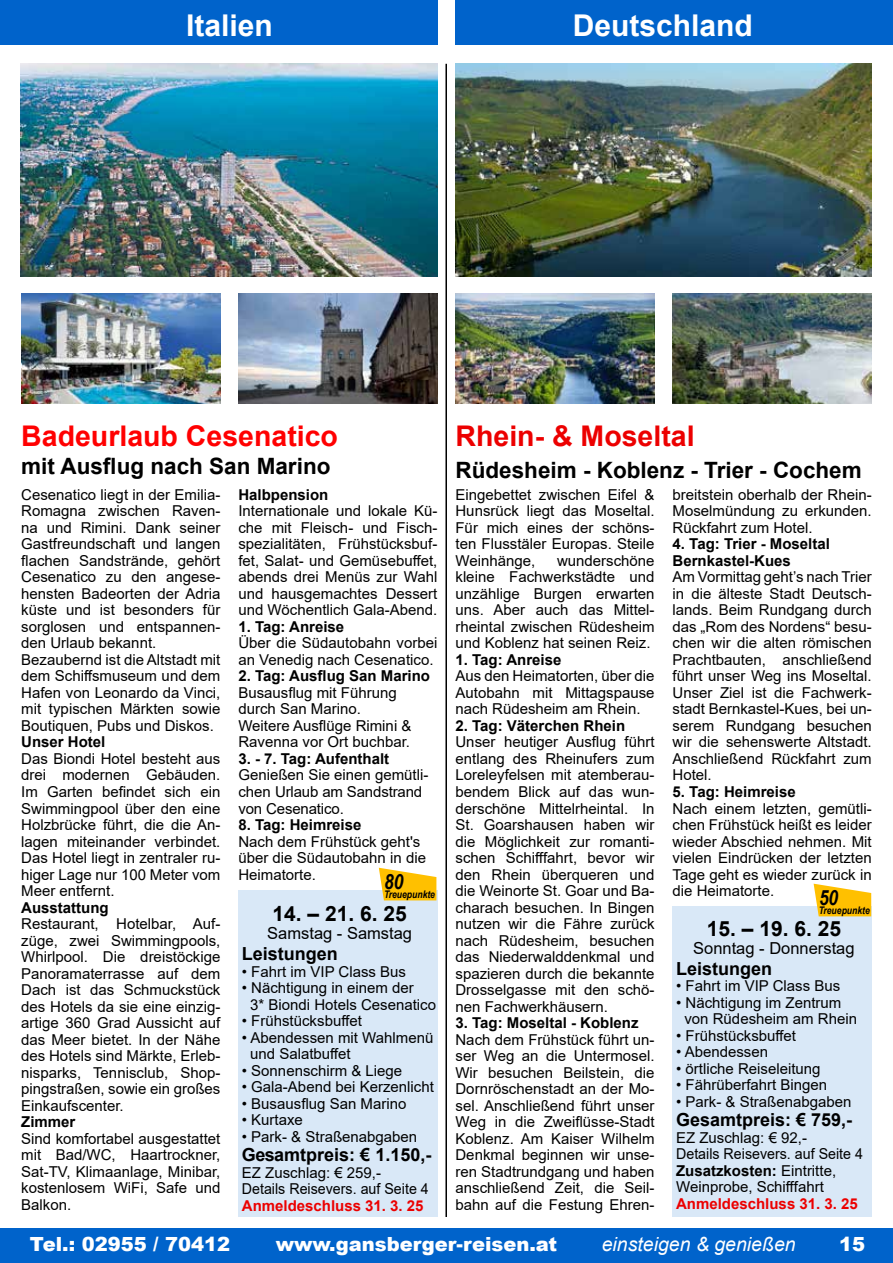
<style>
.page{position:relative;width:893px;height:1263px;background:#fff}
.page>*{position:absolute;margin:0;border:0;box-sizing:border-box;transform-origin:0 0}
.t1{font:700 30px "Arial";color:#fff}
.t2{font:700 28.5px "Arial";color:#ff0001}
.t3{font:700 28.5px "Arial";color:#ec0000}
.t4{font:700 22.5px "Arial";color:#000}
.t5{font:700 21px "Arial";color:#000}
.t6{font:900 19.5px "Arial";color:#fff}
.t7{font:italic 19.5px "Arial";color:#fff}
.t8{font:700 18px "Arial";color:#000}
.t9{font:16.5px "Arial";color:#000}
.t10{font:15px/16.5px "Arial";color:#000;text-align:justify}
.t11{font:700 15px/16.5px "Arial";color:#000}
.t12{font:700 15px "Arial";color:#ec0000}
.t13{font:italic 700 10.5px "Arial Narrow";color:#000}
.s1{font-weight:700}
.s2{font-weight:700;font-size:18px}
</style>
<div class="page">
<div style="left:0;top:1229px;width:893px;height:34px;background:#0063cb"></div>
<img style="left:21px;top:293px;width:199px;height:111px">
<div style="left:238px;top:890px;width:199px;height:326px;background:#d9e8f7"></div>
<img style="left:21px;top:64px;width:416px;height:212px">
<img style="left:238px;top:293px;width:199px;height:111px">
<div style="left:0;top:0;width:438px;height:45px;background:#0063cb"></div>
<svg style="left:379px;top:868px;width:57px;height:32px"></svg>
<div style="left:455px;top:0;width:438px;height:45px;background:#0063cb"></div>
<img style="left:455px;top:64px;width:416px;height:212px">
<div style="left:673px;top:906px;width:199px;height:310px;background:#d9e8f7"></div>
<img style="left:673px;top:294px;width:199px;height:110px">
<img style="left:455px;top:294px;width:200px;height:110px">
<svg style="left:814px;top:884px;width:57px;height:32px"></svg>
<hr style="left:445px;top:64px;width:2px;height:1153px;background:#000">
<h1 class="t1" style="left:186px;top:4px;width:88px">Italien</h1>
<h1 class="t1" style="left:573px;top:4px;width:182px">Deutschland</h1>
<h2 class="t2" style="left:21px;top:415px;width:318px">Badeurlaub Cesenatico</h2>
<h3 class="t4" style="left:21px;top:450px;width:311px">mit Ausflug nach San Marino</h3>
<p class="t10" style="left:21px;top:486px;width:201px;text-align:left">Cesenatico liegt in der Emilia-<br>Romagna zwischen Raven&shy;na und Rimini. Dank seiner<br>Gastfreundschaft und langen flachen Sandstrände, gehört<br>Cesenatico zu den angese&shy;hensten Badeorten der Adria küste und ist besonders für sorglosen und entspannen&shy;den Urlaub bekannt.<br>Bezaubernd ist die Altstadt mit dem Schiffsmuseum und dem<br>Hafen von Leonardo da Vinci, mit typischen Märkten sowie<br>Boutiquen, Pubs und Diskos.</p>
<p class="t11" style="left:21px;top:734px;width:86px">Unser Hotel</p>
<p class="t10" style="left:21px;top:750px;width:201px">Das Biondi Hotel besteht aus drei modernen Gebäuden.<br>Im Garten befindet sich ein Swimmingpool über den eine Holzbrücke führt, die die An&shy;lagen miteinander verbindet.<br>Das Hotel liegt in zentraler ru&shy;higer Lage nur 100 Meter vom Meer entfernt.</p>
<p class="t11" style="left:21px;top:899px;width:89px">Ausstattung</p>
<p class="t10" style="left:21px;top:915px;width:201px">Restaurant, Hotelbar, Auf&shy;züge, zwei Swimmingpools, Whirlpool. Die dreistöckige Panoramaterrasse auf dem Dach ist das Schmuckstück des Hotels da sie eine einzig&shy;artige 360 Grad Aussicht auf das Meer bietet. In der Nähe des Hotels sind Märkte, Erleb&shy;nisparks, Tennisclub, Shop&shy;pingstraßen, sowie ein großes Einkaufscenter.</p>
<p class="t11" style="left:21px;top:1114px;width:56px">Zimmer</p>
<p class="t10" style="left:21px;top:1130px;width:201px">Sind komfortabel ausgestattet mit Bad/WC, Haartrockner, Sat-TV, Klimaanlage, Minibar, kostenlosem WiFi, Safe und Balkon.</p>
<p class="t11" style="left:238px;top:487px;width:92px">Halbpension</p>
<p class="t10" style="left:238px;top:503px;width:201px">Internationale und lokale Kü&shy;che mit Fleisch- und Fisch&shy;spezialitäten, Frühstücksbuf&shy;fet, Salat- und Gemüsebuffet, abends drei Menüs zur Wahl und hausgemachtes Dessert und Wöchentlich Gala-Abend.</p>
<p class="t11" style="left:238px;top:619px;width:107px">1. Tag: Anreise</p>
<p class="t10" style="left:238px;top:635px;width:201px">Über die Südautobahn vorbei an Venedig nach Cesenatico.</p>
<p class="t11" style="left:238px;top:668px;width:193px">2. Tag: Ausflug San Marino</p>
<p class="t10" style="left:238px;top:684px;width:175px;text-align:left">Busausflug mit Führung durch San Marino.<br>Weitere Ausflüge Rimini &amp;<br>Ravenna vor Ort buchbar.</p>
<p class="t11" style="left:238px;top:751px;width:152px">3. - 7. Tag: Aufenthalt</p>
<p class="t10" style="left:238px;top:767px;width:192px;text-align:left">Genießen Sie einen gemütli&shy;chen Urlaub am Sandstrand von Cesenatico.</p>
<p class="t11" style="left:238px;top:817px;width:125px">8. Tag: Heimreise</p>
<p class="t10" style="left:238px;top:833px;width:189px;text-align:left">Nach dem Frühstück geht's über die Südautobahn in die<br>Heimatorte.</p>
<p class="t13" style="left:384px;top:886px;width:53px"><sup>80</sup>Treuepunkte</p>
<h3 class="t5" style="left:273px;top:899px;width:136px">14. – 21. 6. 25</h3>
<p class="t9" style="left:267px;top:922px;width:146px">Samstag - Samstag</p>
<p class="t8" style="left:242px;top:941px;width:98px">Leistungen</p>
<p class="t10" style="left:242px;top:963px;width:166px">• Fahrt im VIP Class Bus</p>
<p class="t10" style="left:250px;top:979px;width:187px;text-indent:-8px">• Nächtigung in einem der<br>3* Biondi Hotels Cesenatico</p>
<p class="t10" style="left:242px;top:1012px;width:121px">• Frühstücksbuffet</p>
<p class="t10" style="left:250px;top:1029px;width:185px;text-indent:-8px">• Abendessen mit Wahlmenü und Salatbuffet</p>
<p class="t10" style="left:242px;top:1062px;width:162px">• Sonnenschirm &amp; Liege</p>
<p class="t10" style="left:242px;top:1078px;width:193px">• Gala-Abend bei Kerzenlicht</p>
<p class="t10" style="left:242px;top:1095px;width:166px">• Busausflug San Marino</p>
<p class="t10" style="left:242px;top:1111px;width:63px">• Kurtaxe</p>
<p class="t10" style="left:242px;top:1128px;width:177px">• Park- &amp; Straßenabgaben</p>
<p class="t8" style="left:242px;top:1142px;width:191px">Gesamtpreis: € 1.150,-</p>
<p class="t10" style="left:242px;top:1164px;width:188px">EZ Zuschlag: € 259,-<br>Details Reisevers. auf Seite 4</p>
<p class="t12" style="left:242px;top:1195px;width:183px">Anmeldeschluss 31. 3. 25</p>
<h2 class="t3" style="left:455px;top:416px;width:241px">Rhein- &amp; Moseltal</h2>
<h3 class="t4" style="left:455px;top:454px;width:408px">Rüdesheim - Koblenz - Trier - Cochem</h3>
<p class="t10" style="left:455px;top:486px;width:201px">Eingebettet zwischen Eifel &amp; Hunsrück liegt das Moseltal.<br>Für mich eines der schöns&shy;ten Flusstäler Europas. Steile Weinhänge,</p>
<p class="t10" style="left:455px;top:552px;width:201px;text-indent:102px">wunderschöne kleine Fachwerkstädte und unzählige Burgen erwarten uns. Aber auch das Mittel&shy;rheintal zwischen Rüdesheim und Koblenz hat seinen Reiz.</p>
<p class="t11" style="left:455px;top:652px;width:107px">1. Tag: Anreise</p>
<p class="t10" style="left:455px;top:668px;width:201px">Aus den Heimatorten, über die Autobahn mit Mittagspause nach Rüdesheim am Rhein.</p>
<p class="t11" style="left:455px;top:718px;width:171px">2. Tag: Väterchen Rhein</p>
<p class="t10" style="left:455px;top:734px;width:201px">Unser heutiger Ausflug führt entlang des Rheinufers zum Loreleyfelsen mit atemberau&shy;bendem Blick auf das wun&shy;derschöne Mittelrheintal. In St. Goarshausen haben wir die Möglichkeit zur romanti&shy;schen Schifffahrt, bevor wir den Rhein überqueren und die Weinorte St. Goar und Ba&shy;charach besuchen. In Bingen nutzen wir die Fähre zurück nach Rüdesheim, besuchen das Niederwalddenkmal und spazieren durch die bekannte Drosselgasse mit den schö&shy;nen Fachwerkhäusern.</p>
<p class="t11" style="left:455px;top:1015px;width:185px">3. Tag: Moseltal - Koblenz</p>
<p class="t10" style="left:455px;top:1031px;width:201px">Nach dem Frühstück führt un&shy;ser Weg an die Untermosel.<br>Wir besuchen Beilstein, die Dornröschenstadt an der Mo&shy;sel. Anschließend führt unser Weg in die Zweiflüsse-Stadt Koblenz. Am Kaiser Wilhelm Denkmal beginnen wir unse&shy;ren Stadtrundgang und haben anschließend Zeit, die Seil&shy;bahn auf die Festung Ehren-</p>
<p class="t10" style="left:673px;top:486px;width:201px">breitstein oberhalb der Rhein-Moselmündung zu erkunden.<br>Rückfahrt zum Hotel.</p>
<p class="t11" style="left:673px;top:536px;width:159px">4. Tag: Trier - Moseltal<br>Bernkastel-Kues</p>
<p class="t10" style="left:673px;top:569px;width:201px">Am Vormittag geht’s nach Trier in die älteste Stadt Deutsch&shy;lands. Beim Rundgang durch das „Rom des Nordens“ besu&shy;chen wir die alten römischen Prachtbauten, anschließend führt unser Weg ins Moseltal.<br>Unser Ziel ist die Fachwerk&shy;stadt Bernkastel-Kues, bei un&shy;serem Rundgang besuchen wir die sehenswerte Altstadt.<br>Anschließend Rückfahrt zum Hotel.</p>
<p class="t11" style="left:673px;top:784px;width:125px">5. Tag: Heimreise</p>
<p class="t10" style="left:673px;top:800px;width:201px">Nach einem letzten, gemütli&shy;chen Frühstück heißt es leider wieder Abschied nehmen. Mit vielen Eindrücken der letzten Tage geht es wieder zurück in die Heimatorte.</p>
<h3 class="t5" style="left:707px;top:914px;width:136px">15. – 19. 6. 25</h3>
<p class="t9" style="left:693px;top:937px;width:163px">Sonntag - Donnerstag</p>
<p class="t8" style="left:676px;top:956px;width:98px">Leistungen</p>
<p class="t10" style="left:676px;top:978px;width:166px">• Fahrt im VIP Class Bus</p>
<p class="t10" style="left:684px;top:994px;width:174px;text-indent:-8px">• Nächtigung im Zentrum von Rüdesheim am Rhein</p>
<p class="t10" style="left:676px;top:1027px;width:121px">• Frühstücksbuffet</p>
<p class="t10" style="left:676px;top:1044px;width:93px">• Abendessen</p>
<p class="t10" style="left:676px;top:1060px;width:146px">• örtliche Reiseleitung</p>
<p class="t10" style="left:676px;top:1077px;width:153px">• Fährüberfahrt Bingen</p>
<p class="t10" style="left:676px;top:1093px;width:177px">• Park- &amp; Straßenabgaben</p>
<p class="t8" style="left:676px;top:1107px;width:178px">Gesamtpreis: € 759,-</p>
<p class="t10" style="left:676px;top:1129px;width:188px;text-align:left">EZ Zuschlag: € 92,-<br>Details Reisevers. auf Seite 4<br><span class="s1">Zusatzkosten:</span> Eintritte,<br>Weinprobe, Schifffahrt</p>
<p class="t12" style="left:676px;top:1193px;width:183px">Anmeldeschluss 31. 3. 25</p>
<p class="t13" style="left:819px;top:902px;width:53px"><sup>50</sup>Treuepunkte</p>
<h3 class="t6" style="left:30px;top:1229px;width:202px">Tel.: 02955 / 70412</h3>
<h3 class="t6" style="left:276px;top:1229px;width:283px">www.gansberger-reisen.at</h3>
<h3 class="t7" style="left:602px;top:1231px;width:196px">einsteigen &amp; genießen</h3>
<h3 class="t6" style="left:839px;top:1229px;width:36px">15<span class="s2">15</span></h3>
</div>
